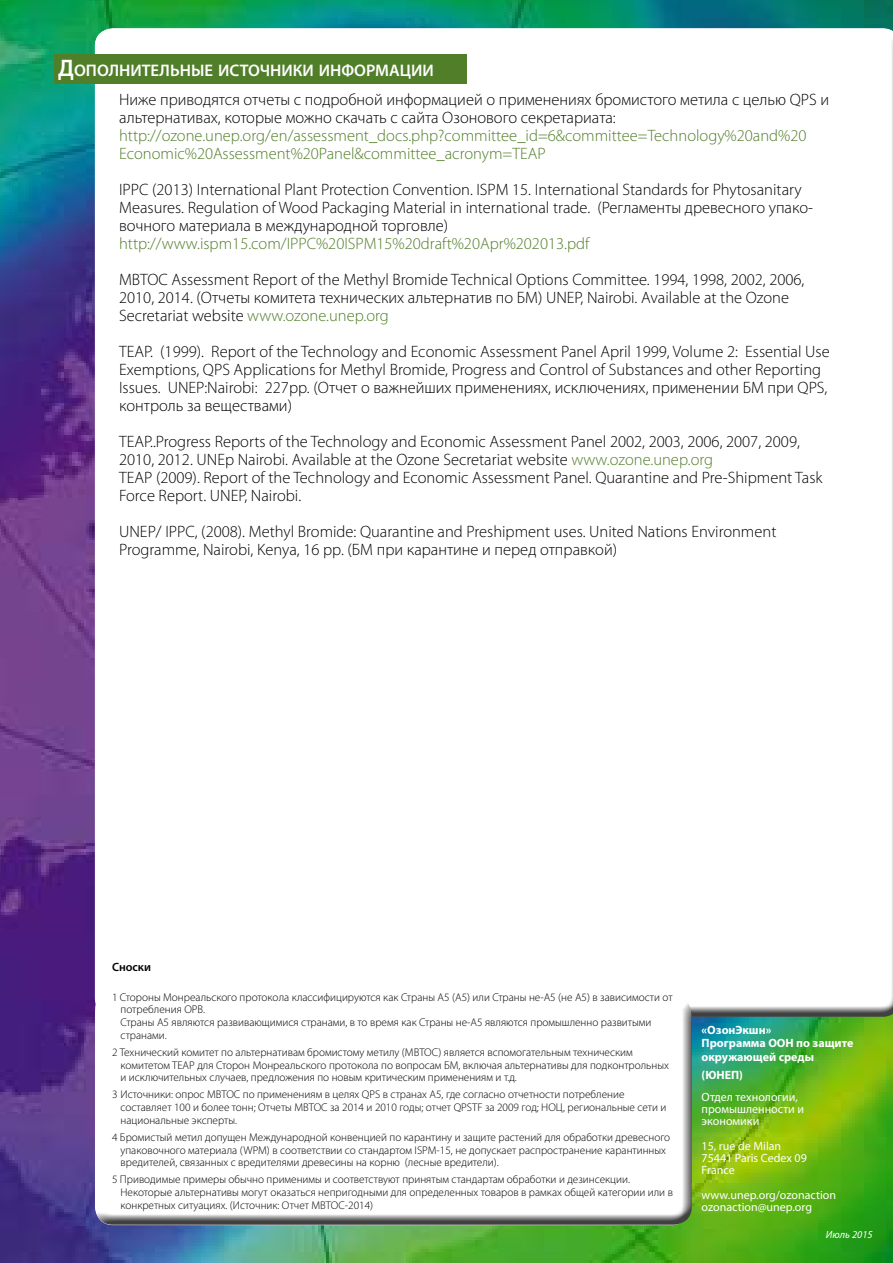
<style>
.page{position:relative;width:893px;height:1263px;background:#fff}
.page>*{position:absolute;margin:0;border:0;box-sizing:border-box;transform-origin:0 0}
.t1{font:600 16.8px "Myriad Pro";color:#fff}
.t2{font:300 16.5px/18px "Myriad Pro";color:#000}
.t3{font:300 16.5px/18px "Myriad Pro";color:#517e29}
.t4{font:12px/12px "Myriad Pro";color:#fff}
.t5{font:700 12px/13.5px "Myriad Pro";color:#fff}
.t6{font:600 12px "Myriad Pro";color:#000}
.t7{font:300 11.25px/12.8px "Myriad Pro";color:#000}
.t8{font:italic 10.5px "Myriad Pro";color:#fff}
.s1{font-size:24px}
.s2{color:#517e29}
</style>
<div class="page">
<img style="left:0;top:0;width:893px;height:1262px">
<div style="left:93px;top:32px;width:800px;height:985px;background:#fff"></div>
<div style="left:93px;top:1000px;width:600px;height:225px;background:#fff"></div>
<div style="left:54px;top:54px;width:412px;height:30px;background:#517e29"></div>
<p class="t1" style="left:58px;top:60px;width:377px"><span class="s1">Д</span>ополнительные источники информации</p>
<p class="t2" style="left:119px;top:90px;width:711px">Ниже приводятся отчеты с подробной информацией о применениях бромистого метила с целью QPS и альтернативах, которые можно скачать с сайта Озонового секретариата:</p>
<p class="t3" style="left:119px;top:126px;width:689px">http://ozone.unep.org/en/assessment_docs.php?committee_id=6&amp;committee=Technology%20and%20<br>Economic%20Assessment%20Panel&amp;committee_acronym=TEAP</p>
<p class="t2" style="left:119px;top:180px;width:695px">IPPC (2013) International Plant Protection Convention. ISPM 15. International Standards for Phytosanitary<br>Measures. Regulation of Wood Packaging Material in international trade. (Регламенты древесного упако&shy;вочного материала в международной торговле)</p>
<p class="t3" style="left:119px;top:234px;width:472px">http://www.ispm15.com/IPPC%20ISPM15%20draft%20Apr%202013.pdf</p>
<p class="t2" style="left:119px;top:270px;width:687px">MBTOC Assessment Report of the Methyl Bromide Technical Options Committee. 1994, 1998, 2002, 2006,<br>2010, 2014. (Отчеты комитета технических альтернатив по БМ) UNEP, Nairobi. Available at the Ozone<br>Secretariat website <span class="s2">www.ozone.unep.org</span></p>
<p class="t2" style="left:119px;top:342px;width:712px">TEAP. (1999). Report of the Technology and Economic Assessment Panel April 1999, Volume 2: Essential Use Exemptions, QPS Applications for Methyl Bromide, Progress and Control of Substances and other Reporting Issues. UNEP:Nairobi: 227pp. (Отчет о важнейших применениях, исключениях, применении БМ при QPS, контроль за веществами)</p>
<p class="t2" style="left:119px;top:432px;width:705px">TEAP..Progress Reports of the Technology and Economic Assessment Panel 2002, 2003, 2006, 2007, 2009, 2010, 2012. UNEp Nairobi. Available at the Ozone Secretariat website <span class="s2">www.ozone.unep.org<br></span>TEAP (2009). Report of the Technology and Economic Assessment Panel. Quarantine and Pre-Shipment Task Force Report. UNEP, Nairobi.</p>
<p class="t2" style="left:119px;top:522px;width:659px">UNEP/ IPPC, (2008). Methyl Bromide: Quarantine and Preshipment uses. United Nations Environment<br>Programme, Nairobi, Kenya, 16 pp. (БМ при карантине и перед отправкой)</p>
<p class="t6" style="left:112px;top:959px;width:40px">Сноски</p>
<p class="t7" style="left:121px;top:990px;width:554px;text-indent:-9px">1 Стороны Монреальского протокола классифицируются как Страны А5 (А5) или Страны не-А5 (не А5) в зависимости от потребления ОРВ.<br>Страны А5 являются развивающимися странами, в то время как Страны не-А5 являются промышленно развитыми странами.</p>
<p class="t7" style="left:121px;top:1046px;width:550px;text-indent:-9px">2 Технический комитет по альтернативам бромистому метилу (MBTOC) является вспомогательным техническим комитетом TEAP для Сторон Монреальского протокола по вопросам БМ, включая альтернативы для подконтрольных и исключительных случаев, предложения по новым критическим применениям и т.д.</p>
<p class="t7" style="left:121px;top:1088px;width:547px;text-indent:-9px">3 Источники: опрос MBTOC по применениям в целях QPS в странах A5, где согласно отчетности потребление составляет 100 и более тонн; Отчеты MBTOC за 2014 и 2010 годы; отчет QPSTF за 2009 год; НОЦ, региональные сети и национальные эксперты.</p>
<p class="t7" style="left:121px;top:1131px;width:551px;text-indent:-9px">4 Бромистый метил допущен Международной конвенцией по карантину и защите растений для обработки древесного упаковочного материала (WPM) в соответствии со стандартом ISPM-15, не допускает распространение карантинных вредителей, связанных с вредителями древесины на корню (лесные вредители).</p>
<p class="t7" style="left:121px;top:1173px;width:554px;text-indent:-9px">5 Приводимые примеры обычно применимы и соответствуют принятым стандартам обработки и дезинсекции.<br>Некоторые альтернативы могут оказаться непригодными для определенных товаров в рамках общей категории или в конкретных ситуациях. (Источник: Отчет MBTOC-2014)</p>
<p class="t5" style="left:702px;top:1023px;width:153px">«ОзонЭкшн»<br>Программа ООН по защите окружающей среды</p>
<p class="t5" style="left:702px;top:1068px;width:43px">(ЮНЕП)</p>
<p class="t4" style="left:702px;top:1091px;width:104px">Отдел технологии, промышленности и экономики</p>
<p class="t4" style="left:702px;top:1140px;width:107px">15, rue de Milan<br>75441 Paris Cedex 09<br>France</p>
<p class="t4" style="left:702px;top:1189px;width:136px">www.unep.org/ozonaction ozonaction@unep.org</p>
<p class="t8" style="left:826px;top:1227px;width:48px">Июль 2015</p>
</div>
